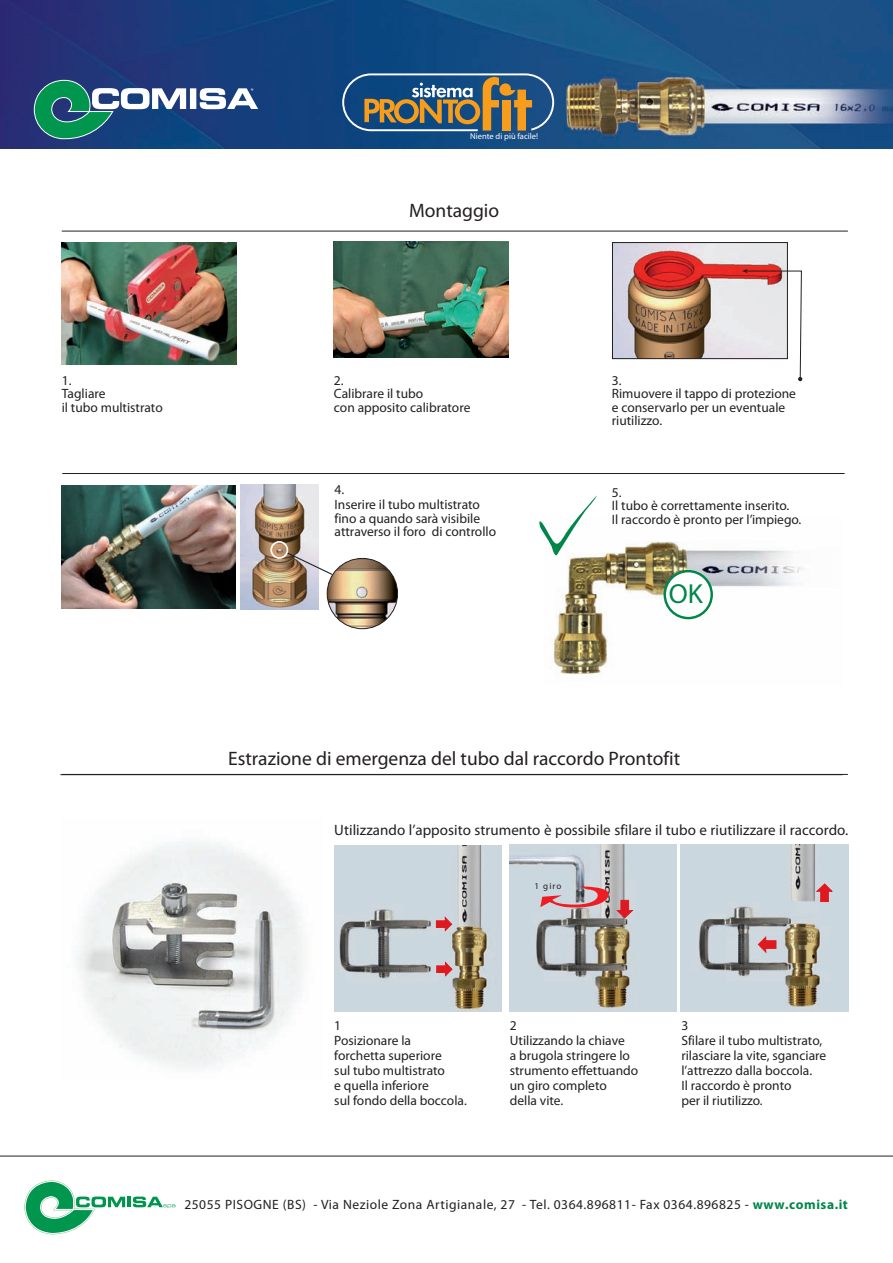
<style>
.page{position:relative;width:893px;height:1263px;background:#fff}
.page>*{position:absolute;margin:0;border:0;box-sizing:border-box;transform-origin:0 0}
.t1{font:27.6px "Myriad Pro";color:#00864b}
.t2{font:19.5px "Myriad Pro";color:#231f20}
.t3{font:15px "Myriad Pro";letter-spacing:.005em;color:#231f20}
.t4{font:13.5px/15px "Myriad Pro";color:#231f20}
.t5{font:13.5px "Myriad Pro";letter-spacing:.04em;color:#231f20}
.t6{font:9px "Myriad Pro";color:#231f20}
.t7{font:8.55px "Myriad Pro";color:#fff}
.t8{font:6.75px "Myriad Pro";color:#fff}
.s1{font-weight:700;color:#00864b}
</style>
<div class="page">
<img style="left:240px;top:485px;width:78px;height:124px">
<img style="left:553px;top:541px;width:250px;height:134px">
<img style="left:327px;top:558px;width:70px;height:71px;border-radius:50%">
<div style="left:327px;top:558px;width:71px;height:71px;border:1px solid #231f20;border-radius:50%"></div>
<div style="left:270px;top:541px;width:18px;height:18px;border:2px solid #fff;border-radius:50%"></div>
<svg style="left:286px;top:552px;width:48px;height:24px"></svg>
<img style="left:62px;top:243px;width:175px;height:121px">
<img style="left:334px;top:241px;width:175px;height:116px">
<img style="left:614px;top:244px;width:171px;height:113px">
<div style="left:612px;top:242px;width:175px;height:117px;border:1px solid #231f20"></div>
<svg style="left:742px;top:269px;width:60px;height:112px"></svg>
<hr style="left:62px;top:473px;width:782px;height:1px;background:#231f20">
<hr style="left:62px;top:231px;width:785px;height:1px;background:#231f20">
<div style="left:663px;top:570px;width:50px;height:49px;background:#fff;border:2px solid #00864b;border-radius:50%"></div>
<svg style="left:539px;top:496px;width:58px;height:61px"></svg>
<img style="left:62px;top:485px;width:173px;height:124px">
<hr style="left:62px;top:774px;width:785px;height:1px;background:#231f20">
<hr style="left:60px;top:774px;width:782px;height:1px;background:#231f20">
<img style="left:77px;top:842px;width:226px;height:227px">
<img style="left:334px;top:846px;width:167px;height:166px">
<img style="left:509px;top:845px;width:167px;height:167px">
<img style="left:680px;top:845px;width:168px;height:167px">
<svg style="left:617px;top:900px;width:15px;height:18px"></svg>
<svg style="left:540px;top:886px;width:70px;height:23px"></svg>
<svg style="left:427px;top:909px;width:25px;height:22px"></svg>
<svg style="left:436px;top:962px;width:16px;height:14px"></svg>
<svg style="left:816px;top:884px;width:16px;height:18px"></svg>
<svg style="left:758px;top:937px;width:18px;height:15px"></svg>
<hr style="left:127px;top:1197px;width:4px;height:10px;background:#00964e">
<svg style="left:133px;top:1197px;width:42px;height:11px"></svg>
<svg style="left:24px;top:1180px;width:101px;height:55px"></svg>
<hr style="left:0;top:1156px;width:892px;height:1px;background:#231f20">
<img style="left:0;top:0;width:892px;height:149px">
<svg style="left:33px;top:79px;width:225px;height:61px"></svg>
<svg style="left:342px;top:73px;width:212px;height:58px"></svg>
<p class="t8" style="left:251px;top:88px;width:4px">®</p>
<p class="t7" style="left:470px;top:133px;width:69px">Niente di più facile!</p>
<h2 class="t2" style="left:409px;top:203px;width:92px">Montaggio</h2>
<p class="t4" style="left:62px;top:374px;width:102px;line-height:13.5px">1.<br>Tagliare<br>il tubo multistrato</p>
<p class="t4" style="left:334px;top:374px;width:138px;line-height:13.5px">2.<br>Calibrare il tubo<br>con apposito calibratore</p>
<p class="t4" style="left:611px;top:374px;width:186px;line-height:13.5px">3.<br>Rimuovere il tappo di protezione e conservarlo per un eventuale riutilizzo.</p>
<p class="t4" style="left:334px;top:484px;width:163px;line-height:14px">4.<br>Inserire il tubo multistrato fino a quando sarà visibile attraverso il foro di controllo</p>
<p class="t4" style="left:611px;top:487px;width:191px;line-height:13.5px">5.<br>Il tubo è correttamente inserito.<br>Il raccordo è pronto per l’impiego.</p>
<h1 class="t1" style="left:668px;top:583px;width:35px">OK</h1>
<h2 class="t2" style="left:228px;top:751px;width:453px">Estrazione di emergenza del tubo dal raccordo Prontofit</h2>
<p class="t3" style="left:334px;top:824px;width:515px">Utilizzando l’apposito strumento è possibile sfilare il tubo e riutilizzare il raccordo.</p>
<p class="t6" style="left:534px;top:882px;width:29px">1 giro</p>
<p class="t4" style="left:334px;top:1019px;width:134px">1<br>Posizionare la<br>forchetta superiore<br>sul tubo multistrato<br>e quella inferiore<br>sul fondo della boccola.</p>
<p class="t4" style="left:510px;top:1019px;width:130px">2<br>Utilizzando la chiave<br>a brugola stringere lo strumento effettuando un giro completo<br>della vite.</p>
<p class="t4" style="left:681px;top:1019px;width:146px">3<br>Sfilare il tubo multistrato, rilasciare la vite, sganciare l’attrezzo dalla boccola.<br>Il raccordo è pronto<br>per il riutilizzo.</p>
<p class="t5" style="left:184px;top:1200px;width:665px">25055 PISOGNE (BS) - Via Neziole Zona Artigianale, 27 - Tel. 0364.896811- Fax 0364.896825 - <span class="s1">www.comisa.it</span></p>
</div>
